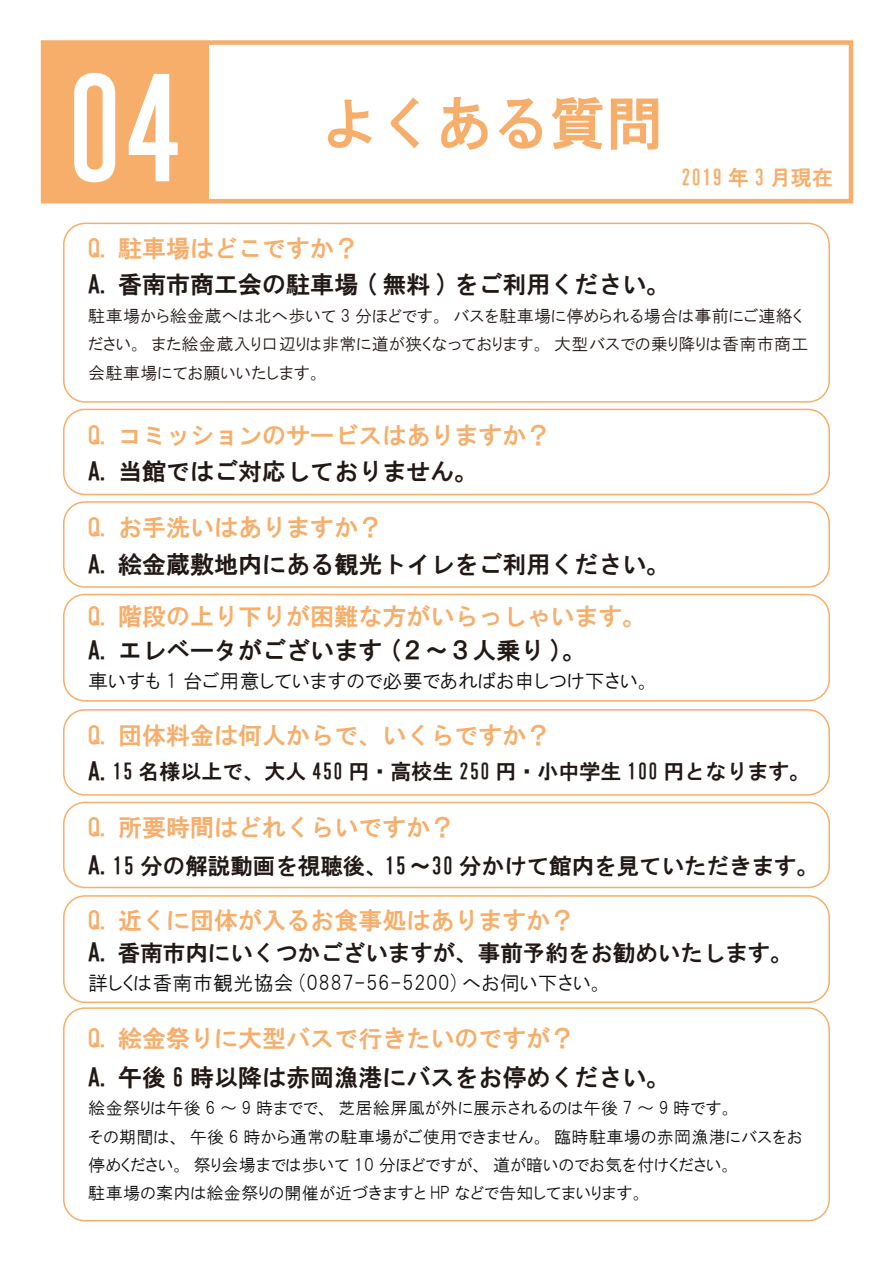
<style>
.page{position:relative;width:893px;height:1263px;background:#fff}
.page>*{position:absolute;margin:0;border:0;box-sizing:border-box;transform-origin:0 0}
.t1{font:134.7px "HG Gothic E";color:#fff}
.t2{font:57px "HG Gothic E";color:#f6ae6a}
.t3{font:24px "HG Gothic E";color:#f6ae6a}
.t4{font:24px "HG Gothic E";color:#221815}
.t5{font:22.5px "HG Gothic E";color:#221815}
.t6{font:21px "HG Gothic E";color:#221815}
.t7{font:21px "HG Gothic E";color:#f6ae6a}
.t8{font:19.8px "HGP Gothic M";letter-spacing:.02em;color:#0c0c0c}
.t9{font:17.1px/28.3px "HGP Gothic M";letter-spacing:.02em;color:#0c0c0c}
.t10{font:17.1px/28.3px "HGP Gothic M";letter-spacing:.02em;color:#221815}
.s1{font-size:24px}
</style>
<div class="page">
<div style="left:41px;top:40px;width:812px;height:163px;border:4px solid #f6ae6a"></div>
<div style="left:43px;top:43px;width:166px;height:158px;background:#f6ae6a"></div>
<div style="left:63px;top:223px;width:767px;height:180px;border:2px solid #f6ae6a;border-radius:21px"></div>
<div style="left:63px;top:409px;width:767px;height:86px;border:2px solid #f6ae6a;border-radius:21px"></div>
<div style="left:63px;top:709px;width:767px;height:87px;border:2px solid #f6ae6a;border-radius:21px"></div>
<div style="left:63px;top:802px;width:767px;height:86px;border:2px solid #f6ae6a;border-radius:21px"></div>
<div style="left:63px;top:501px;width:767px;height:87px;border:2px solid #f6ae6a;border-radius:21px"></div>
<div style="left:63px;top:594px;width:767px;height:108px;border:2px solid #f6ae6a;border-radius:21px"></div>
<div style="left:63px;top:895px;width:767px;height:108px;border:2px solid #f6ae6a;border-radius:21px"></div>
<div style="left:63px;top:1007px;width:767px;height:214px;border:2px solid #f6ae6a;border-radius:21px"></div>
<h1 class="t1" style="left:62px;top:63px;width:128px">04</h1>
<h2 class="t2" style="left:321px;top:95px;width:343px">よくある質問</h2>
<p class="t7" style="left:681px;top:167px;width:154px">2019 年 3 月現在</p>
<h3 class="t3" style="left:88px;top:237px;width:272px">Q. 駐車場はどこですか？</h3>
<h3 class="t4" style="left:88px;top:272px;width:583px">A. 香南市商工会の駐車場 ( 無料 ) をご利用ください。</h3>
<p class="t10" style="left:88px;top:301px;width:722px">駐車場から絵金蔵へは北へ歩いて 3 分ほどです。バスを駐車場に停められる場合は事前にご連絡ください。また絵金蔵入り口辺りは非常に道が狭くなっております。大型バスでの乗り降りは香南市商工会駐車場にてお願いいたします。</p>
<h3 class="t3" style="left:88px;top:423px;width:463px">Q. コミッションのサービスはありますか？</h3>
<h3 class="t4" style="left:88px;top:459px;width:391px">A. 当館ではご対応しておりません。</h3>
<h3 class="t3" style="left:88px;top:516px;width:296px">Q. お手洗いはありますか？</h3>
<h3 class="t4" style="left:88px;top:552px;width:583px">A. 絵金蔵敷地内にある観光トイレをご利用ください。</h3>
<h3 class="t3" style="left:88px;top:605px;width:559px">Q. 階段の上り下りが困難な方がいらっしゃいます。</h3>
<h3 class="t4" style="left:88px;top:638px;width:499px">A. エレベータがございます (２～３人乗り )。</h3>
<p class="t8" style="left:88px;top:671px;width:564px">車いすも 1 台ご用意していますので必要であればお申しつけ下さい。</p>
<h3 class="t3" style="left:88px;top:723px;width:463px">Q. 団体料金は何人からで、いくらですか？</h3>
<p class="t6" style="left:88px;top:761px;width:724px"><span class="s1">A.</span>15 名様以上で、大人 450 円・高校生 250 円・小中学生 100 円となります。</p>
<h3 class="t3" style="left:88px;top:815px;width:367px">Q. 所要時間はどれくらいですか？</h3>
<h3 class="t5" style="left:88px;top:854px;width:732px"><span class="s1">A.</span>15 分の解説動画を視聴後、15～30 分かけて館内を見ていただきます。</h3>
<h3 class="t3" style="left:88px;top:908px;width:487px">Q. 近くに団体が入るお食事処はありますか？</h3>
<h3 class="t5" style="left:88px;top:941px;width:706px"><span class="s1">A.</span> 香南市内にいくつかございますが、事前予約をお勧めいたします。</h3>
<p class="t8" style="left:88px;top:973px;width:517px">詳しくは香南市観光協会 (0887-56-5200) へお伺い下さい。</p>
<h3 class="t3" style="left:88px;top:1026px;width:487px">Q. 絵金祭りに大型バスで行きたいのですが？</h3>
<h3 class="t4" style="left:88px;top:1065px;width:583px">A. 午後 6 時以降は赤岡漁港にバスをお停めください。</h3>
<p class="t9" style="left:88px;top:1094px;width:716px">絵金祭りは午後 6 ～ 9 時までで、芝居絵屏風が外に展示されるのは午後 7 ～ 9 時です。<br>その期間は、午後 6 時から通常の駐車場がご使用できません。臨時駐車場の赤岡漁港にバスをお停めください。祭り会場までは歩いて 10 分ほどですが、道が暗いのでお気を付けください。<br>駐車場の案内は絵金祭りの開催が近づきますと HP などで告知してまいります。</p>
</div>
